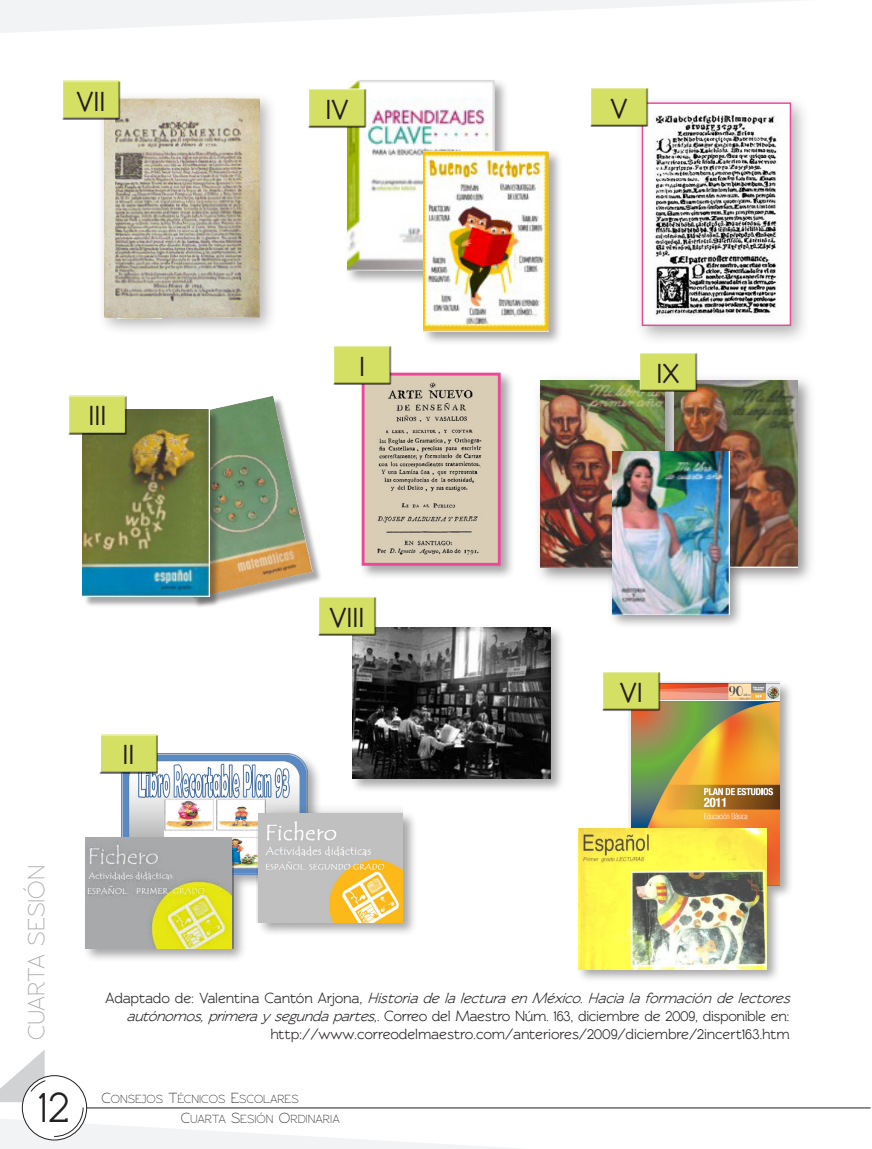
<style>
.page{position:relative;width:872px;height:1149px;background:#fff}
.page>*{position:absolute;margin:0;border:0;box-sizing:border-box;transform-origin:0 0}
.t1{font:600 45px "Rawengulk";color:#231f20}
.t2{font:28.2px "Rawengulk Bold SC800";color:#231f20}
.t3{font:24px "Rawengulk Regular SC800";color:#a8a9ad}
.t4{font:600 15px "Rawengulk";letter-spacing:-.02em;color:#231f20}
.t5{font:italic 600 15px "Rawengulk";color:#231f20}
.t6{font:12px "Rawengulk Regular SC800";color:#231f20}
.s1{font-style:normal}
.s2{font-style:italic}
.s3{font-size:15px}
</style>
<div class="page">
<svg style="left:0;top:1050px;width:531px;height:98px"></svg>
<hr style="left:87px;top:1107px;width:783px;height:1px;background:#231f20">
<svg style="left:0;top:0;width:797px;height:33px"></svg>
<div style="left:96px;top:91px;width:182px;height:245px;background:#231f20;opacity:.34"></div>
<img style="left:102px;top:98px;width:158px;height:220px">
<div style="left:359px;top:370px;width:156px;height:210px;background:#231f20;opacity:.4"></div>
<img style="left:366px;top:376px;width:130px;height:185px">
<div style="left:362px;top:372px;width:138px;height:193px;border:3px solid #ed4799"></div>
<div style="left:333px;top:345px;width:59px;height:40px;background:#231f20;opacity:.75"></div>
<div style="left:350px;top:625px;width:215px;height:168px;background:#231f20;opacity:.4"></div>
<img style="left:352px;top:627px;width:199px;height:151px">
<div style="left:318px;top:596px;width:58px;height:39px;background:#231f20;opacity:.75"></div>
<div style="left:156px;top:397px;width:167px;height:211px;background:#231f20;opacity:.4"></div>
<img style="left:156px;top:396px;width:157px;height:202px">
<div style="left:84px;top:411px;width:136px;height:196px;background:#231f20;opacity:.4"></div>
<img style="left:83px;top:409px;width:127px;height:187px">
<div style="left:68px;top:395px;width:59px;height:39px;background:#231f20;opacity:.75"></div>
<div style="left:62px;top:80px;width:59px;height:40px;background:#231f20;opacity:.75"></div>
<div style="left:633px;top:94px;width:178px;height:251px;background:#231f20;opacity:.34"></div>
<img style="left:643px;top:104px;width:146px;height:220px">
<div style="left:641px;top:102px;width:150px;height:224px;border:1px solid #ed4799"></div>
<div style="left:590px;top:87px;width:58px;height:40px;background:#231f20;opacity:.75"></div>
<div style="left:344px;top:78px;width:219px;height:267px;background:#231f20;opacity:.4"></div>
<img style="left:347px;top:81px;width:148px;height:190px">
<img style="left:423px;top:151px;width:126px;height:180px">
<div style="left:308px;top:88px;width:58px;height:39px;background:#fff;opacity:.75"></div>
<div style="left:308px;top:89px;width:58px;height:39px;background:#231f20;opacity:.75"></div>
<div style="left:538px;top:377px;width:274px;height:251px;background:#fff"></div>
<div style="left:666px;top:372px;width:151px;height:215px;background:#231f20;opacity:.34"></div>
<img style="left:685px;top:380px;width:112px;height:187px">
<div style="left:532px;top:373px;width:153px;height:214px;background:#231f20;opacity:.34"></div>
<img style="left:540px;top:381px;width:125px;height:186px">
<div style="left:606px;top:445px;width:138px;height:184px;background:#231f20;opacity:.34"></div>
<img style="left:612px;top:451px;width:117px;height:163px">
<div style="left:83px;top:750px;width:334px;height:212px;background:#231f20;opacity:.4"></div>
<img style="left:122px;top:753px;width:186px;height:121px">
<img style="left:231px;top:837px;width:3px;height:111px">
<img style="left:85px;top:837px;width:146px;height:111px">
<img style="left:257px;top:804px;width:146px;height:118px">
<img style="left:259px;top:813px;width:144px;height:109px">
<div style="left:576px;top:680px;width:218px;height:303px;background:#231f20;opacity:.4"></div>
<img style="left:631px;top:682px;width:149px;height:202px">
<img style="left:578px;top:828px;width:188px;height:140px">
<div style="left:602px;top:671px;width:59px;height:40px;background:#231f20;opacity:.75"></div>
<div style="left:99px;top:734px;width:59px;height:39px;background:#231f20;opacity:.75"></div>
<div style="left:638px;top:352px;width:59px;height:40px;background:#231f20;opacity:.75"></div>
<h2 class="t2" style="left:76px;top:85px;width:23px">VII</h2>
<h2 class="t2" style="left:325px;top:94px;width:25px">IV</h2>
<h2 class="t2" style="left:610px;top:92px;width:19px">V</h2>
<h2 class="t2" style="left:88px;top:400px;width:6px">III</h2>
<h2 class="t2" style="left:359px;top:350px;width:4px">I</h2>
<h2 class="t2" style="left:656px;top:357px;width:25px">IX</h2>
<h2 class="t2" style="left:123px;top:739px;width:6px">II</h2>
<h2 class="t2" style="left:329px;top:601px;width:23px">VIII</h2>
<h2 class="t2" style="left:620px;top:676px;width:21px">VI</h2>
<h3 class="t3" style="left:23px;top:1040px;width:177px;rotate:-90deg">CUARTA SESIÓN</h3>
<h1 class="t1" style="left:38px;top:1081px;width:33px">12</h1>
<p class="t5" style="left:105px;top:989px;width:691px"><span class="s1">A d a p t a d o d e : V a l e n t i n a C a n t ó n A rj o n a ,</span> HistoriadelalecturaenMéxico.Hacialaformacióndelectores</p>
<p class="t4" style="left:127px;top:1007px;width:664px"><span class="s2">autónomos,primeraysegundapartes</span>,. Correo del Maestro Núm. 163, diciembre de 2009, disponible en:</p>
<p class="t4" style="left:270px;top:1025px;width:521px">http://www.correodelmaestro.com/anteriores/2009/diciembre/2incert163.htm</p>
<p class="t6" style="left:101px;top:1091px;width:199px"><span class="s3">C</span>ONSEJOS <span class="s3">T</span>ÉCNICOS <span class="s3">E</span>SCOLARES</p>
<p class="t6" style="left:181px;top:1111px;width:160px"><span class="s3">C</span>UARTA <span class="s3">S</span>ESIÓN <span class="s3">O</span>RDINARIA</p>
</div>
